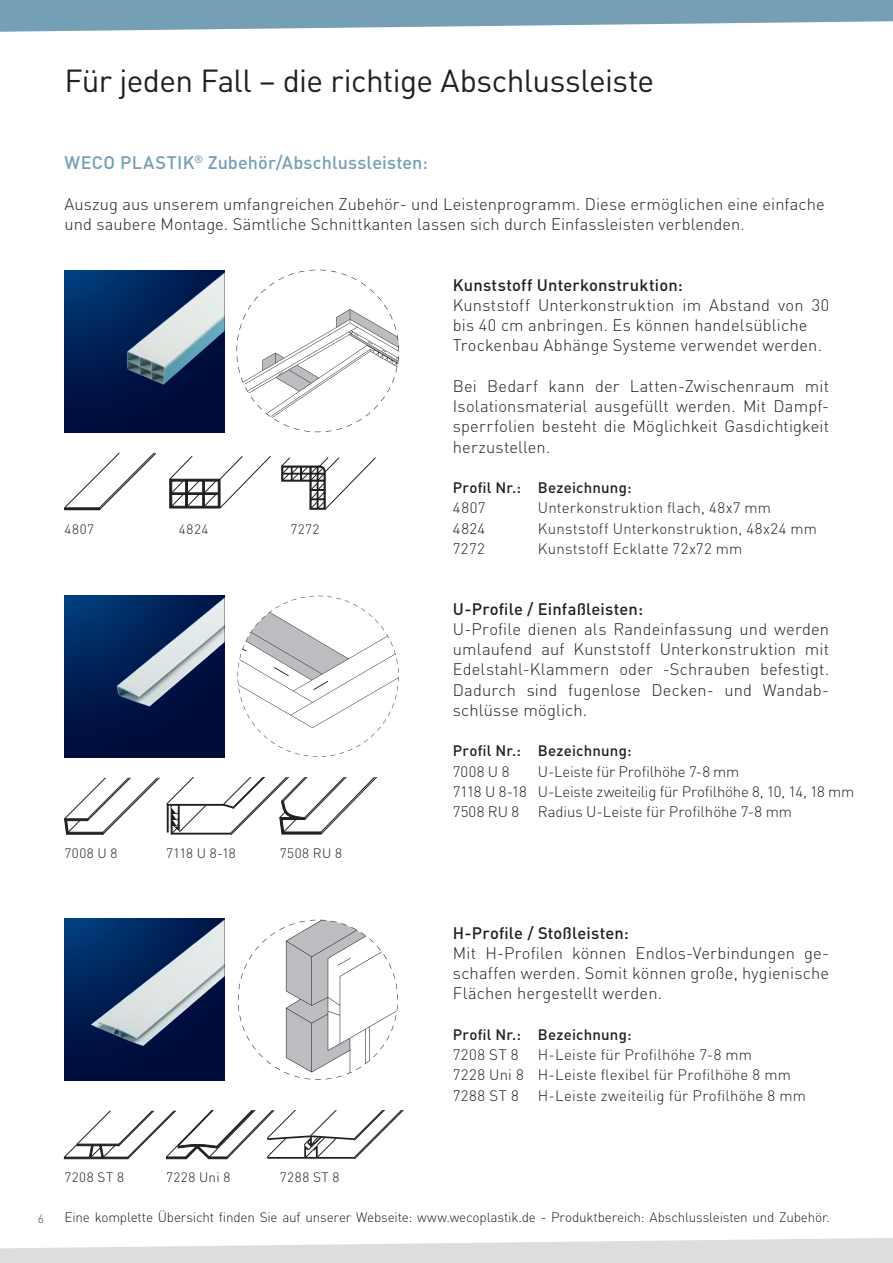
<style>
.page{position:relative;width:893px;height:1263px;background:#fff}
.page>*{position:absolute;margin:0;border:0;box-sizing:border-box;transform-origin:0 0}
.Head{font:31.5px "DIN Pro";letter-spacing:-.02em;color:#231f20}
.Head_Text_grün{font:500 18px "DIN Pro";letter-spacing:.01em;color:#749fb4}
.Text{font:300 16.5px/20.2px "DIN Pro";letter-spacing:.005em;color:#231f20;text-align:justify}
.Text-2{font:500 16.5px "DIN Pro";letter-spacing:.01em;color:#231f20}
.t1{font:300 15px "DIN Pro";letter-spacing:.015em;color:#231f20}
.t2{font:300 15px "DIN Pro";letter-spacing:-.015em;color:#231f20}
.t3{font:500 15px "DIN Pro";letter-spacing:.015em;color:#231f20}
.t4{font:300 15px "DIN Pro";letter-spacing:-.005em;color:#231f20}
.t5{font:300 13.5px "DIN Pro";letter-spacing:-.01em;color:#231f20}
.t6{font:300 12px "DIN Pro";color:#3e3e3f}
</style>
<div class="page">
<svg style="left:0;top:1238px;width:893px;height:25px"></svg>
<svg style="left:0;top:0;width:893px;height:32px"></svg>
<svg style="left:64px;top:453px;width:92px;height:57px"></svg>
<div style="left:64px;top:508px;width:35px;height:2px;border:1px solid #231f20"></div>
<svg style="left:64px;top:777px;width:96px;height:57px"></svg>
<svg style="left:170px;top:456px;width:101px;height:52px"></svg>
<svg style="left:282px;top:457px;width:94px;height:52px"></svg>
<svg style="left:167px;top:778px;width:210px;height:57px"></svg>
<svg style="left:64px;top:1110px;width:339px;height:49px"></svg>
<div style="left:64px;top:270px;width:161px;height:162px;background:linear-gradient(to bottom,#003a77,#000634)"></div>
<div style="left:64px;top:595px;width:161px;height:162px;background:linear-gradient(to bottom,#013b79,#000633)"></div>
<div style="left:64px;top:918px;width:161px;height:162px;background:linear-gradient(to bottom,#013e7c,#000734)"></div>
<img style="left:127px;top:272px;width:98px;height:113px">
<img style="left:117px;top:597px;width:108px;height:110px">
<img style="left:91px;top:919px;width:134px;height:127px">
<svg style="left:238px;top:596px;width:161px;height:161px"></svg>
<svg style="left:238px;top:920px;width:160px;height:160px"></svg>
<svg style="left:236px;top:270px;width:163px;height:162px"></svg>
<p class="Head" style="left:64px;top:59px;width:591px">Für jeden Fall – die richtige Abschlussleiste</p>
<p class="Head_Text_grün" style="left:65px;top:150px;width:365px">WECO PLASTIK<sup>®</sup> Zubehör/Abschlussleisten:</p>
<p class="Text" style="left:64px;top:193px;width:762px">Auszug aus unserem umfangreichen Zubehör- und Leistenprogramm. Diese ermöglichen eine einfache und saubere Montage. Sämtliche Schnittkanten lassen sich durch Einfassleisten verblenden.</p>
<p class="t5" style="left:64px;top:520px;width:31px">4807</p>
<p class="t5" style="left:179px;top:520px;width:31px">4824</p>
<p class="t5" style="left:290px;top:520px;width:31px">7272</p>
<p class="t5" style="left:64px;top:844px;width:55px">7008 U 8</p>
<p class="t5" style="left:166px;top:844px;width:71px">7118 U 8-18</p>
<p class="t5" style="left:280px;top:844px;width:64px">7508 RU 8</p>
<p class="Text-2" style="left:453px;top:273px;width:231px">Kunststoff Unterkonstruktion:</p>
<p class="Text" style="left:453px;top:294px;width:378px">Kunststoff Unterkonstruktion im Abstand von 30 bis 40 cm anbringen. Es können handelsübliche</p>
<p class="Text" style="left:453px;top:335px;width:371px">Trockenbau Abhänge Systeme verwendet werden.</p>
<p class="Text" style="left:453px;top:375px;width:378px">Bei Bedarf kann der Latten-Zwischenraum mit Isolationsmaterial ausgefüllt werden. Mit Dampf&shy;sperrfolien besteht die Möglichkeit Gasdichtigkeit herzustellen.</p>
<p class="t3" style="left:453px;top:477px;width:180px">Profil Nr.: Bezeichnung:</p>
<p class="t1" style="left:453px;top:498px;width:34px">4807</p>
<p class="t1" style="left:538px;top:498px;width:235px">Unterkonstruktion flach, 48x7 mm</p>
<p class="t1" style="left:453px;top:518px;width:34px">4824</p>
<p class="t1" style="left:538px;top:518px;width:281px">Kunststoff Unterkonstruktion, 48x24 mm</p>
<p class="t1" style="left:453px;top:538px;width:33px">7272</p>
<p class="t1" style="left:538px;top:538px;width:206px">Kunststoff Ecklatte 72x72 mm</p>
<p class="Text-2" style="left:453px;top:597px;width:192px">U-Profile / Einfaßleisten:</p>
<p class="Text" style="left:453px;top:618px;width:378px">U-Profile dienen als Randeinfassung und werden umlaufend auf Kunststoff Unterkonstruktion mit Edelstahl-Klammern oder -Schrauben befestigt.<br>Dadurch sind fugenlose Decken- und Wandab&shy;schlüsse möglich.</p>
<p class="t3" style="left:453px;top:741px;width:180px">Profil Nr.: Bezeichnung:</p>
<p class="t1" style="left:453px;top:761px;width:58px">7008 U 8</p>
<p class="t2" style="left:538px;top:761px;width:203px">U-Leiste für Profilhöhe 7-8 mm</p>
<p class="t2" style="left:453px;top:781px;width:403px">7118 U 8-18 U-Leiste zweiteilig für Profilhöhe 8, 10, 14, 18 mm</p>
<p class="t4" style="left:453px;top:801px;width:341px">7508 RU 8 Radius U-Leiste für Profilhöhe 7-8 mm</p>
<p class="Text-2" style="left:453px;top:921px;width:178px">H-Profile / Stoßleisten:</p>
<p class="Text" style="left:453px;top:942px;width:378px">Mit H-Profilen können Endlos-Verbindungen ge&shy;schaffen werden. Somit können große, hygienische Flächen hergestellt werden.</p>
<p class="t3" style="left:453px;top:1024px;width:180px">Profil Nr.: Bezeichnung:</p>
<p class="t1" style="left:453px;top:1044px;width:67px">7208 ST 8</p>
<p class="t1" style="left:538px;top:1044px;width:216px">H-Leiste für Profilhöhe 7-8 mm</p>
<p class="t1" style="left:453px;top:1065px;width:340px">7228 Uni 8 H-Leiste flexibel für Profilhöhe 8 mm</p>
<p class="t1" style="left:453px;top:1085px;width:67px">7288 ST 8</p>
<p class="t1" style="left:538px;top:1085px;width:270px">H-Leiste zweiteilig für Profilhöhe 8 mm</p>
<p class="t6" style="left:38px;top:1211px;width:8px">6</p>
<p class="t5" style="left:64px;top:1168px;width:61px">7208 ST 8</p>
<p class="t5" style="left:64px;top:1208px;width:767px">Eine komplette Übersicht finden Sie auf unserer Webseite: www.wecoplastik.de - Produktbereich: Abschlussleisten und Zubehör.</p>
<p class="t5" style="left:166px;top:1168px;width:66px">7228 Uni 8</p>
<p class="t5" style="left:280px;top:1168px;width:61px">7288 ST 8</p>
</div>
